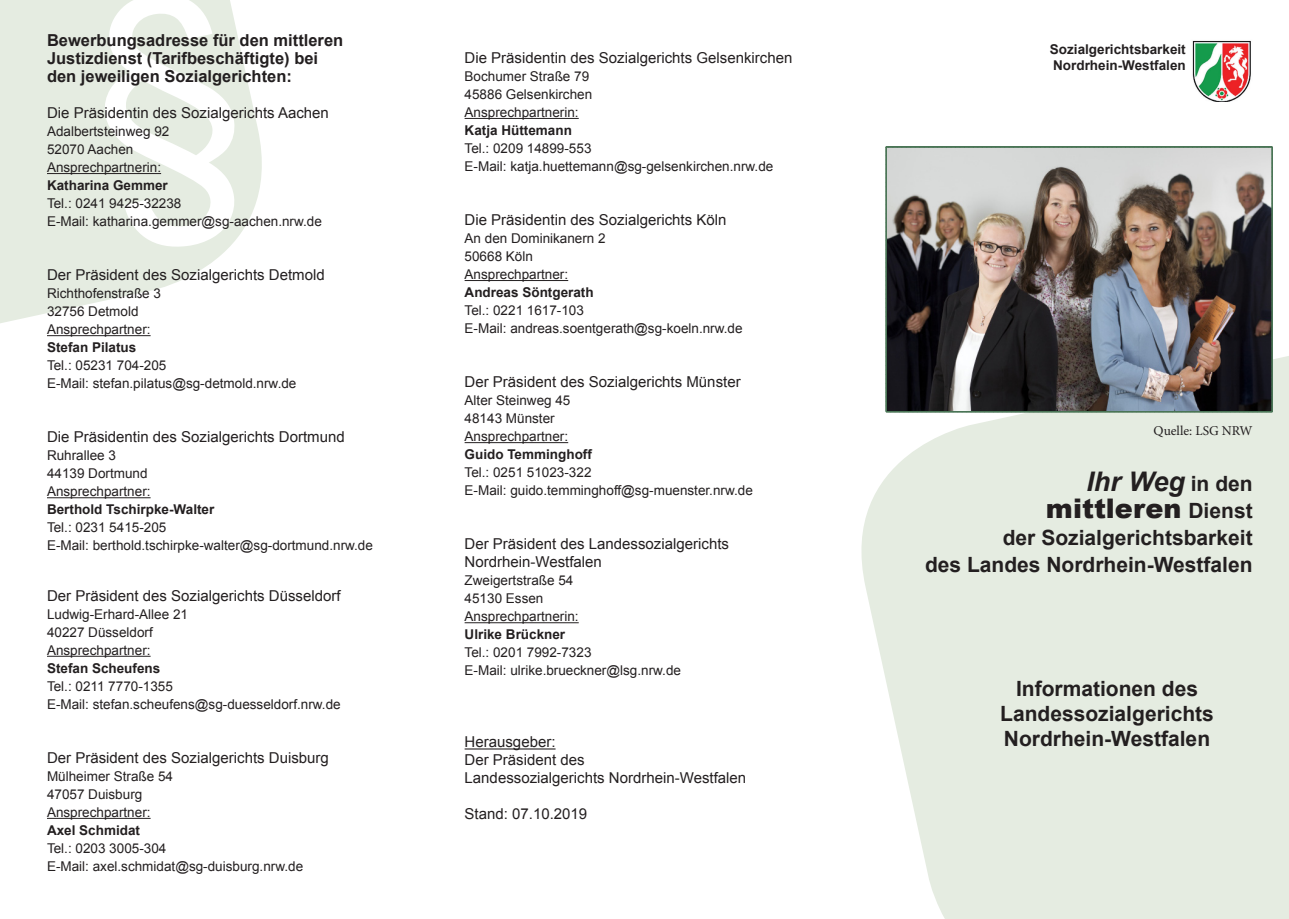
<style>
.page{position:relative;width:1289px;height:919px;background:#fff}
.page>*{position:absolute;margin:0;border:0;box-sizing:border-box;transform-origin:0 0}
.t1{font:900 27px "Arial";color:#231f20}
.t2{font:italic 700 27px "Arial";color:#231f20}
.t3{font:700 21px "Arial";color:#231f20}
.t4{font:700 16.5px "Arial";color:#231f20}
.t5{font:15px "Arial";color:#231f20}
.t6{font:13.5px "Arial";color:#231f20}
.t7{font:700 13.5px "Arial";color:#231f20}
.t8{font:13.5px "Minion Pro";color:#231f20}
.s1{font-style:normal;font-size:21px}
.s2{font-weight:700;font-size:21px}
</style>
<div class="page">
<svg style="left:861px;top:265px;width:427px;height:653px;fill:#e5ece1"></svg>
<img style="left:1192px;top:40px;width:59px;height:62px">
<svg style="left:0;top:0;width:262px;height:337px;fill:#e5ece1"></svg>
<hr style="left:47px;top:173px;width:114px;height:1px;background:#231f20">
<hr style="left:47px;top:335px;width:104px;height:1px;background:#231f20">
<hr style="left:47px;top:497px;width:104px;height:1px;background:#231f20">
<hr style="left:47px;top:655px;width:104px;height:1px;background:#231f20">
<hr style="left:47px;top:817px;width:104px;height:1px;background:#231f20">
<hr style="left:464px;top:118px;width:114px;height:1px;background:#231f20">
<hr style="left:464px;top:280px;width:104px;height:1px;background:#231f20">
<hr style="left:464px;top:442px;width:104px;height:1px;background:#231f20">
<hr style="left:464px;top:622px;width:114px;height:1px;background:#231f20">
<hr style="left:464px;top:748px;width:91px;height:1px;background:#231f20">
<img style="left:885px;top:146px;width:387px;height:266px">
<div style="left:92px;top:0;width:156px;height:253px;background:#e5ece1"></div>
<p class="t4" style="left:47px;top:29px;width:298px">Bewerbungsadresse für den mittleren</p>
<p class="t4" style="left:47px;top:47px;width:273px">Justizdienst (Tarifbeschäftigte) bei</p>
<p class="t4" style="left:47px;top:65px;width:246px">den jeweiligen Sozialgerichten:</p>
<p class="t5" style="left:47px;top:103px;width:283px">Die Präsidentin des Sozialgerichts Aachen</p>
<p class="t6" style="left:47px;top:122px;width:124px">Adalbertsteinweg 92</p>
<p class="t6" style="left:47px;top:140px;width:88px">52070 Aachen</p>
<p class="t6" style="left:47px;top:158px;width:116px">Ansprechpartnerin:</p>
<p class="t7" style="left:47px;top:176px;width:122px">Katharina Gemmer</p>
<p class="t6" style="left:47px;top:194px;width:136px">Tel.: 0241 9425-32238</p>
<p class="t6" style="left:47px;top:212px;width:276px">E-Mail: katharina.gemmer@sg-aachen.nrw.de</p>
<p class="t5" style="left:47px;top:265px;width:279px">Der Präsident des Sozialgerichts Detmold</p>
<p class="t6" style="left:47px;top:284px;width:116px">Richthofenstraße 3</p>
<p class="t6" style="left:47px;top:302px;width:93px">32756 Detmold</p>
<p class="t6" style="left:47px;top:320px;width:105px">Ansprechpartner:</p>
<p class="t7" style="left:47px;top:338px;width:91px">Stefan Pilatus</p>
<p class="t6" style="left:47px;top:356px;width:121px">Tel.: 05231 704-205</p>
<p class="t6" style="left:47px;top:374px;width:251px">E-Mail: stefan.pilatus@sg-detmold.nrw.de</p>
<p class="t5" style="left:47px;top:427px;width:299px">Die Präsidentin des Sozialgerichts Dortmund</p>
<p class="t6" style="left:47px;top:446px;width:71px">Ruhrallee 3</p>
<p class="t6" style="left:47px;top:464px;width:102px">44139 Dortmund</p>
<p class="t6" style="left:47px;top:482px;width:105px">Ansprechpartner:</p>
<p class="t7" style="left:47px;top:500px;width:169px">Berthold Tschirpke-Walter</p>
<p class="t6" style="left:47px;top:518px;width:121px">Tel.: 0231 5415-205</p>
<p class="t6" style="left:47px;top:536px;width:327px">E-Mail: berthold.tschirpke-walter@sg-dortmund.nrw.de</p>
<p class="t5" style="left:47px;top:585px;width:295px">Der Präsident des Sozialgerichts Düsseldorf</p>
<p class="t6" style="left:47px;top:605px;width:143px">Ludwig-Erhard-Allee 21</p>
<p class="t6" style="left:47px;top:623px;width:107px">40227 Düsseldorf</p>
<p class="t6" style="left:47px;top:641px;width:105px">Ansprechpartner:</p>
<p class="t7" style="left:47px;top:659px;width:115px">Stefan Scheufens</p>
<p class="t6" style="left:47px;top:677px;width:127px">Tel.: 0211 7770-1355</p>
<p class="t6" style="left:47px;top:695px;width:295px">E-Mail: stefan.scheufens@sg-duesseldorf.nrw.de</p>
<p class="t5" style="left:47px;top:747px;width:283px">Der Präsident des Sozialgerichts Duisburg</p>
<p class="t6" style="left:47px;top:767px;width:128px">Mülheimer Straße 54</p>
<p class="t6" style="left:47px;top:785px;width:97px">47057 Duisburg</p>
<p class="t6" style="left:47px;top:803px;width:105px">Ansprechpartner:</p>
<p class="t7" style="left:47px;top:821px;width:95px">Axel Schmidat</p>
<p class="t6" style="left:47px;top:839px;width:121px">Tel.: 0203 3005-304</p>
<p class="t6" style="left:47px;top:857px;width:258px">E-Mail: axel.schmidat@sg-duisburg.nrw.de</p>
<p class="t5" style="left:464px;top:48px;width:329px">Die Präsidentin des Sozialgerichts Gelsenkirchen</p>
<p class="t6" style="left:464px;top:67px;width:126px">Bochumer Straße 79</p>
<p class="t6" style="left:464px;top:85px;width:129px">45886 Gelsenkirchen</p>
<p class="t6" style="left:464px;top:103px;width:116px">Ansprechpartnerin:</p>
<p class="t7" style="left:464px;top:121px;width:109px">Katja Hüttemann</p>
<p class="t6" style="left:464px;top:139px;width:128px">Tel.: 0209 14899-553</p>
<p class="t6" style="left:464px;top:157px;width:310px">E-Mail: katja.huettemann@sg-gelsenkirchen.nrw.de</p>
<p class="t5" style="left:464px;top:210px;width:263px">Die Präsidentin des Sozialgerichts Köln</p>
<p class="t6" style="left:464px;top:229px;width:143px">An den Dominikanern 2</p>
<p class="t6" style="left:464px;top:247px;width:70px">50668 Köln</p>
<p class="t6" style="left:464px;top:265px;width:105px">Ansprechpartner:</p>
<p class="t7" style="left:464px;top:283px;width:131px">Andreas Söntgerath</p>
<p class="t6" style="left:464px;top:301px;width:121px">Tel.: 0221 1617-103</p>
<p class="t6" style="left:464px;top:319px;width:279px">E-Mail: andreas.soentgerath@sg-koeln.nrw.de</p>
<p class="t5" style="left:464px;top:372px;width:277px">Der Präsident des Sozialgerichts Münster</p>
<p class="t6" style="left:464px;top:391px;width:107px">Alter Steinweg 45</p>
<p class="t6" style="left:464px;top:409px;width:92px">48143 Münster</p>
<p class="t6" style="left:464px;top:427px;width:105px">Ansprechpartner:</p>
<p class="t7" style="left:464px;top:445px;width:129px">Guido Temminghoff</p>
<p class="t6" style="left:464px;top:463px;width:128px">Tel.: 0251 51023-322</p>
<p class="t6" style="left:464px;top:481px;width:290px">E-Mail: guido.temminghoff@sg-muenster.nrw.de</p>
<p class="t5" style="left:464px;top:534px;width:266px">Der Präsident des Landessozialgerichts</p>
<p class="t5" style="left:464px;top:552px;width:139px">Nordrhein-Westfalen</p>
<p class="t6" style="left:464px;top:571px;width:110px">Zweigertstraße 54</p>
<p class="t6" style="left:464px;top:589px;width:80px">45130 Essen</p>
<p class="t6" style="left:464px;top:607px;width:116px">Ansprechpartnerin:</p>
<p class="t7" style="left:464px;top:625px;width:102px">Ulrike Brückner</p>
<p class="t6" style="left:464px;top:643px;width:128px">Tel.: 0201 7992-7323</p>
<p class="t6" style="left:464px;top:661px;width:218px">E-Mail: ulrike.brueckner@lsg.nrw.de</p>
<p class="t5" style="left:464px;top:732px;width:92px">Herausgeber:</p>
<p class="t5" style="left:464px;top:750px;width:122px">Der Präsident des</p>
<p class="t5" style="left:464px;top:768px;width:283px">Landessozialgerichts Nordrhein-Westfalen</p>
<p class="t5" style="left:464px;top:804px;width:124px">Stand: 07.10.2019</p>
<p class="t7" style="left:1049px;top:40px;width:137px">Sozialgerichtsbarkeit</p>
<p class="t7" style="left:1053px;top:57px;width:134px">Nordrhein-Westfalen</p>
<p class="t8" style="left:1153px;top:421px;width:100px">Quelle: LSG NRW</p>
<p class="t2" style="left:1086px;top:464px;width:168px">Ihr Weg <span class="s1">in den</span></p>
<p class="t1" style="left:1045px;top:489px;width:208px">mittleren <span class="s2">Dienst</span></p>
<p class="t3" style="left:1002px;top:524px;width:251px">der Sozialgerichtsbarkeit</p>
<p class="t3" style="left:925px;top:551px;width:329px">des Landes Nordrhein-Westfalen</p>
<p class="t3" style="left:1015px;top:674px;width:184px">Informationen des</p>
<p class="t3" style="left:1000px;top:699px;width:215px">Landessozialgerichts</p>
<p class="t3" style="left:1003px;top:724px;width:208px">Nordrhein-Westfalen</p>
</div>
